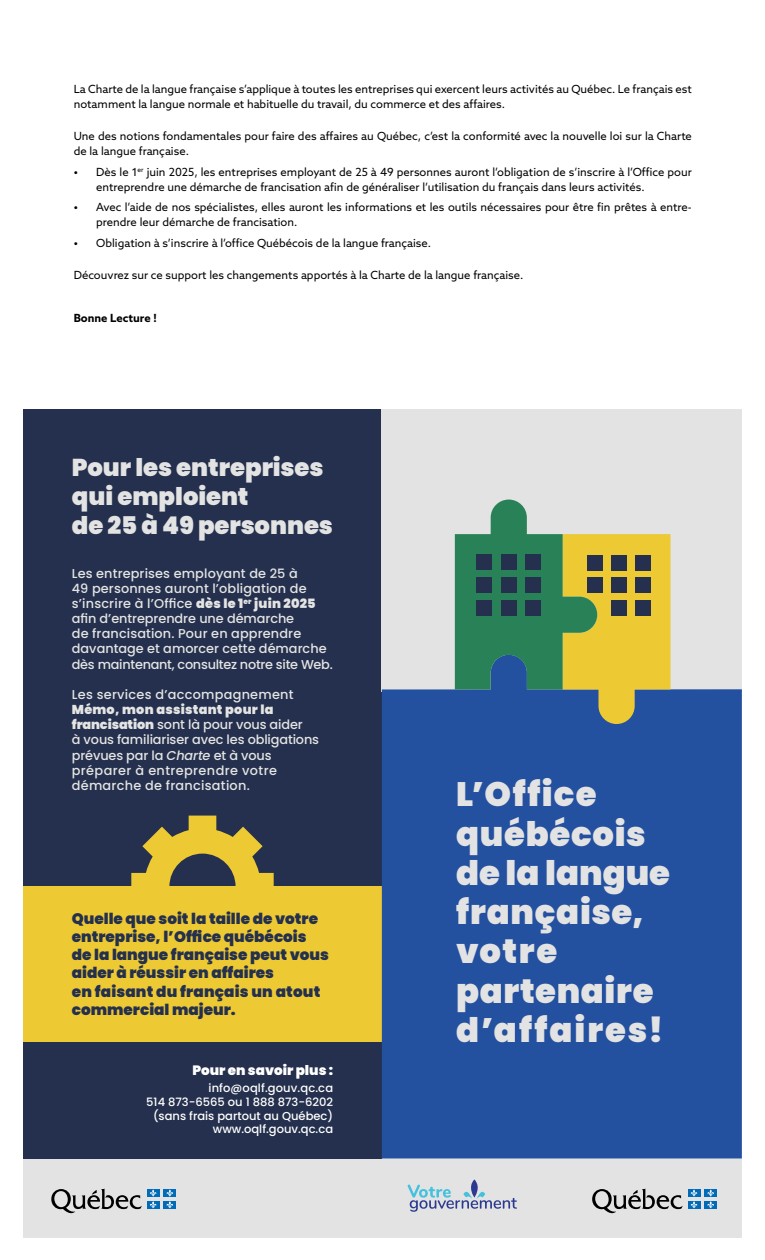
<style>
.page{position:relative;width:765px;height:1260px;background:#fff}
.page>*{position:absolute;margin:0;border:0;box-sizing:border-box;transform-origin:0 0}
.t1{font:900 33.88px/39.2px "Poppins";letter-spacing:.025em;color:#e2e3e2}
.t2{font:900 24.38px/29.2px "Poppins";color:#e2e3e2}
.t3{font:900 15.25px/18.2px "Poppins";color:#24304d}
.t4{font:900 13.5px "Poppins";color:#fff}
.t5{font:500 12.88px/15.1px "Poppins";letter-spacing:.01em;color:#e4e4e3}
.t6{font:500 12.88px/15.1px "Poppins";letter-spacing:-.01em;color:#e4e4e3}
.t7{font:500 11.5px/13.8px "Poppins";color:#fff;text-align:right}
.t8{font:11.25px/15px "Azo Sans";color:#000}
.t9{font:700 11.25px "Azo Sans";color:#000}
.s1{font-weight:700}
.s2{font-weight:900}
.s3{font-style:italic}
</style>
<div class="page">
<div style="left:23px;top:409px;width:359px;height:750px;background:#24304d"></div>
<div style="left:23px;top:887px;width:359px;height:155px;background:#edc933"></div>
<svg style="left:131px;top:816px;width:143px;height:71px"></svg>
<div style="left:382px;top:409px;width:360px;height:282px;background:#e2e3e2"></div>
<div style="left:382px;top:689px;width:360px;height:470px;background:#2450a0"></div>
<svg style="left:455px;top:500px;width:216px;height:224px"></svg>
<div style="left:23px;top:1159px;width:719px;height:79px;background:#e2e3e2"></div>
<svg style="left:408px;top:1179px;width:109px;height:33px"></svg>
<svg style="left:592px;top:1189px;width:91px;height:24px"></svg>
<div style="left:688px;top:1189px;width:12px;height:8px;background:#006bb7"></div>
<div style="left:704px;top:1189px;width:13px;height:8px;background:#006bb7"></div>
<svg style="left:688px;top:1201px;width:12px;height:8px"></svg>
<svg style="left:691px;top:1189px;width:6px;height:19px"></svg>
<div style="left:704px;top:1201px;width:13px;height:8px;background:#006bb7"></div>
<svg style="left:707px;top:1189px;width:7px;height:19px"></svg>
<svg style="left:51px;top:1189px;width:91px;height:24px"></svg>
<div style="left:147px;top:1189px;width:13px;height:8px;background:#006bb7"></div>
<div style="left:163px;top:1189px;width:13px;height:8px;background:#006bb7"></div>
<div style="left:147px;top:1201px;width:13px;height:8px;background:#006bb7"></div>
<svg style="left:150px;top:1189px;width:7px;height:19px"></svg>
<div style="left:163px;top:1201px;width:13px;height:8px;background:#006bb7"></div>
<svg style="left:166px;top:1189px;width:7px;height:19px"></svg>
<p class="t8" style="left:74px;top:82px;width:620px">La Charte de la langue française s’applique à toutes les entreprises qui exercent leurs activités au Québec. Le français est notamment la langue normale et habituelle du travail, du commerce et des affaires.</p>
<p class="t8" style="left:74px;top:129px;width:620px">Une des notions fondamentales pour faire des affaires au Québec, c’est la conformité avec la nouvelle loi sur la Charte de la langue française.</p>
<p class="t8" style="left:96px;top:164px;width:597px;text-indent:-23px"><span class="s1">•</span> Dès le 1<sup>er</sup> juin 2025, les entreprises employant de 25 à 49 personnes auront l’obligation de s’inscrire à l’Office pour entreprendre une démarche de francisation afin de généraliser l’utilisation du français dans leurs activités.</p>
<p class="t8" style="left:96px;top:200px;width:597px;text-indent:-22px"><span class="s1">•</span> Avec l’aide de nos spécialistes, elles auront les informations et les outils nécessaires pour être fin prêtes à entre&shy;prendre leur démarche de francisation.</p>
<p class="t8" style="left:74px;top:235px;width:359px"><span class="s1">•</span> Obligation à s’inscrire à l’office Québécois de la langue française.</p>
<p class="t8" style="left:74px;top:267px;width:451px">Découvrez sur ce support les changements apportés à la Charte de la langue française.</p>
<p class="t9" style="left:74px;top:311px;width:84px">Bonne Lecture !</p>
<h2 class="t2" style="left:72px;top:453px;width:263px">Pour les entreprises qui emploient<br>de 25 à 49 personnes</h2>
<p class="t5" style="left:72px;top:566px;width:262px">Les entreprises employant de 25 à<br>49 personnes auront l’obligation de s’inscrire à l’Office <span class="s2">dès le 1</span><sup>er</sup> <span class="s2">juin 2025 </span>afin d’entreprendre une démarche<br>de francisation. Pour en apprendre davantage et amorcer cette démarche dès maintenant, consultez notre site Web.</p>
<p class="t5" style="left:72px;top:687px;width:223px">Les services d’accompagnement</p>
<p class="t6" style="left:72px;top:702px;width:249px"><span class="s2">Mémo, mon assistant pour la francisation</span> sont là pour vous aider<br>à vous familiariser avec les obligations prévues par la <span class="s3">Charte</span> et à vous préparer à entreprendre votre démarche de francisation.</p>
<h3 class="t3" style="left:72px;top:909px;width:259px">Quelle que soit la taille de votre entreprise, l’Office québécois de la langue française peut vous aider à réussir en affaires<br>en faisant du français un atout commercial majeur.</h3>
<p class="t4" style="left:192px;top:1063px;width:142px">Pour en savoir plus :</p>
<p class="t7" style="left:146px;top:1081px;width:188px">info@oqlf.gouv.qc.ca<br>514 873-6565 ou 1 888 873-6202 (sans frais partout au Québec) www.oqlf.gouv.qc.ca</p>
<h1 class="t1" style="left:456px;top:775px;width:216px">L’Office québécois de la langue française, votre partenaire d’affaires!</h1>
</div>
